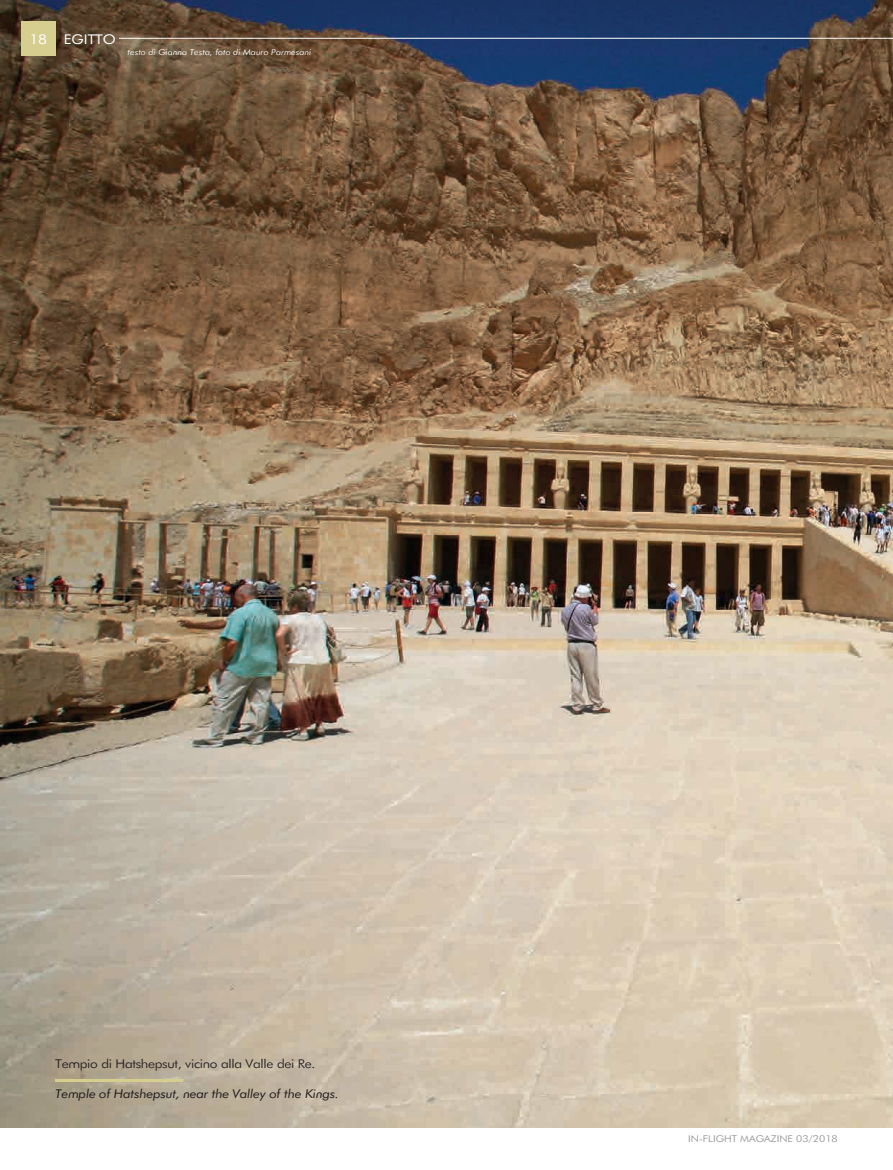
<style>
.page{position:relative;width:893px;height:1170px;background:#fff}
.page>*{position:absolute;margin:0;border:0;box-sizing:border-box;transform-origin:0 0}
.t1{font:15px "Neos";color:#fff}
.t2{font:italic 13.5px "Neos";letter-spacing:-.02em;color:#231f20}
.t3{font:300 13.5px "Neos";letter-spacing:-.02em;color:#231f20}
.t4{font:300 10.5px "Neos";color:#939598}
.t5{font:italic 300 9px "Neos";color:#fff}
</style>
<div class="page">
<img style="left:0;top:0;width:893px;height:1127px">
<hr style="left:55px;top:1079px;width:128px;height:2px;background:#d6ce8e">
<div style="left:21px;top:21px;width:34px;height:34px;background:#d6ce8e"></div>
<hr style="left:119px;top:38px;width:774px;height:1px;background:#fff">
<p class="t1" style="left:29px;top:31px;width:19px">18</p>
<p class="t1" style="left:64px;top:31px;width:54px">EGITTO</p>
<p class="t5" style="left:128px;top:47px;width:185px">testo di Gianna Testa, foto di Mauro Parmesani</p>
<p class="t3" style="left:55px;top:1056px;width:262px">Tempio di Hatshepsut, vicino alla Valle dei Re.</p>
<p class="t2" style="left:55px;top:1086px;width:285px">Temple of Hatshepsut, near the Valley of the Kings.</p>
<p class="t4" style="left:688px;top:1132px;width:151px">IN-FLIGHT MAGAZINE 03/2018</p>
</div>
